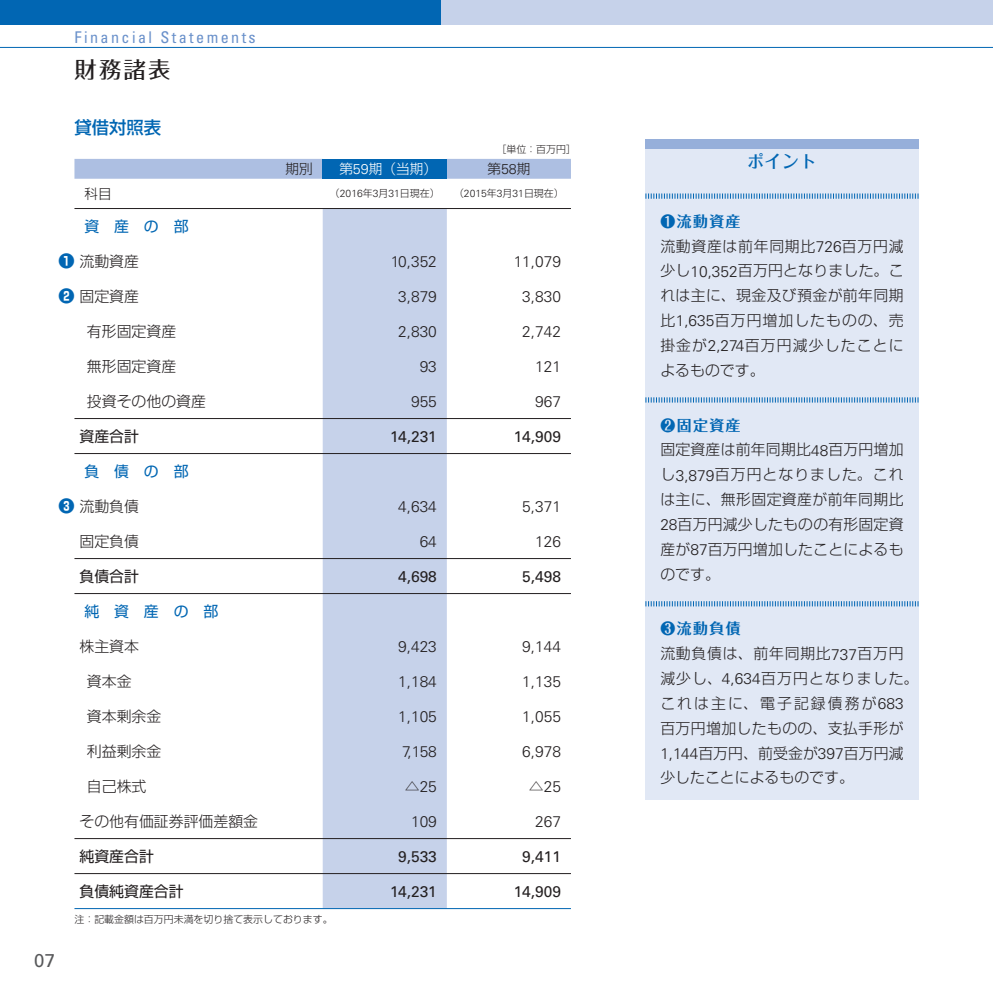
<style>
.page{position:relative;width:993px;height:993px;background:#fff}
.page>*{position:absolute;margin:0;border:0;box-sizing:border-box;transform-origin:0 0}
.t1{font:22.4px "Folk Pro Medium 90 msp RKSJ H";color:#231f20}
.t2{font:18.55px "Univers LT Std";color:#57585a}
.t3{font:17.32px "Shin Go Pr 5 Medium 90 msp RKSJ H";color:#0166b3}
.t4{font:17.32px "Folk Pro Medium 90 msp RKSJ H";color:#0166b3}
.t5{font:condensed 16.1px "Univers LT Std";letter-spacing:.15em;color:#6990ca}
.t6{font:300 15.4px "Univers LT Std";color:#231f20}
.t7{font:15.4px "Univers LT Std";color:#231f20}
.t8{font:14.88px/24.8px "Shin Go Pr 5 Light 90 msp RKSJ H";letter-spacing:.015em;color:#231f20;text-align:justify}
.t9{font:14.88px "Shin Go Pr 5 Regular 90 msp RKSJ H";color:#0166b3}
.t10{font:14.88px "Shin Go Pr 5 Regular 90 msp RKSJ H";color:#231f20}
.t11{font:14.88px "Folk Pro Bold 90 msp RKSJ H";letter-spacing:.1em;color:#0166b3}
.t12{font:13.65px "Shin Go Pr 5 Light 90 msp RKSJ H";color:#231f20}
.t13{font:13.65px "Shin Go Pr 5 Light 90 msp RKSJ H";color:#fff}
.t14{font:9.97px "Shin Go Pr 5 Light 90 msp RKSJ H";color:#231f20}
.s1{font-family:"Univers LT Std";font-weight:300;font-size:14.17px}
.s2{font-family:"Univers LT Std";font-weight:300;font-size:10.33px}
.s3{font-family:"Shin Go Pr 5 Bold 90 msp RKSJ H";font-size:16.1px;color:#0166b3}
.s4{font-family:"Shin Go Pr 5 Light 90 msp RKSJ H";font-weight:400;font-size:14.88px}
.s5{font-family:"Univers LT Std";font-weight:300;font-size:15.4px}
</style>
<div class="page">
<div style="left:74px;top:159px;width:496px;height:20px;background:#adbfe2"></div>
<div style="left:322px;top:159px;width:124px;height:20px;background:#0166b3"></div>
<div style="left:322px;top:209px;width:124px;height:698px;background:#c6d2ea"></div>
<hr style="left:74px;top:208px;width:496px;height:1px;background:#231f20">
<hr style="left:74px;top:418px;width:496px;height:1px;background:#231f20">
<hr style="left:74px;top:453px;width:496px;height:1px;background:#231f20">
<hr style="left:74px;top:558px;width:496px;height:1px;background:#231f20">
<hr style="left:74px;top:593px;width:496px;height:1px;background:#231f20">
<hr style="left:74px;top:838px;width:496px;height:1px;background:#231f20">
<hr style="left:74px;top:873px;width:496px;height:1px;background:#231f20">
<hr style="left:74px;top:907px;width:496px;height:1px;background:#0166b3">
<div style="left:645px;top:139px;width:273px;height:660px;background:#e1e8f5"></div>
<div style="left:645px;top:139px;width:273px;height:10px;background:#96afda"></div>
<svg style="left:645px;top:193px;width:273px;height:6px"></svg>
<svg style="left:645px;top:397px;width:273px;height:5px"></svg>
<svg style="left:645px;top:601px;width:273px;height:5px"></svg>
<div style="left:0;top:0;width:441px;height:25px;background:#0166b3"></div>
<div style="left:441px;top:0;width:551px;height:25px;background:#c6d2ea"></div>
<hr style="left:0;top:47px;width:992px;height:1px;background:#0166b3">
<p class="t5" style="left:74px;top:31px;width:183px">Financial Statements</p>
<h1 class="t1" style="left:74px;top:61px;width:97px">財務諸表</h1>
<p class="t3" style="left:74px;top:121px;width:88px">貸借対照表</p>
<p class="t14" style="left:496px;top:145px;width:81px">［単位：百万円］</p>
<p class="t12" style="left:285px;top:164px;width:29px">期別</p>
<p class="t13" style="left:339px;top:164px;width:99px">第<span class="s1">59</span>期（当期）</p>
<p class="t12" style="left:487px;top:164px;width:45px">第<span class="s1">58</span>期</p>
<p class="t12" style="left:84px;top:188px;width:29px">科目</p>
<p class="t14" style="left:330px;top:190px;width:111px">（<span class="s2">2016</span>年<span class="s2">3</span>月<span class="s2">31</span>日現在）</p>
<p class="t14" style="left:454px;top:190px;width:111px">（<span class="s2">2015</span>年<span class="s2">3</span>月<span class="s2">31</span>日現在）</p>
<p class="t9" style="left:84px;top:220px;width:106px">資　産　の　部</p>
<p class="t8" style="left:58px;top:250px;width:82px"><span class="s3">❶</span> 流動資産</p>
<p class="t6" style="left:390px;top:255px;width:48px">10,352</p>
<p class="t6" style="left:513px;top:255px;width:49px">11,079</p>
<p class="t8" style="left:58px;top:285px;width:82px"><span class="s3">❷</span> 固定資産</p>
<p class="t6" style="left:398px;top:290px;width:40px">3,879</p>
<p class="t6" style="left:522px;top:290px;width:40px">3,830</p>
<p class="t8" style="left:87px;top:320px;width:91px">有形固定資産</p>
<p class="t6" style="left:398px;top:325px;width:40px">2,830</p>
<p class="t6" style="left:522px;top:325px;width:40px">2,742</p>
<p class="t8" style="left:87px;top:355px;width:91px">無形固定資産</p>
<p class="t6" style="left:419px;top:360px;width:19px">93</p>
<p class="t6" style="left:535px;top:360px;width:27px">121</p>
<p class="t8" style="left:87px;top:390px;width:121px">投資その他の資産</p>
<p class="t6" style="left:411px;top:395px;width:27px">955</p>
<p class="t6" style="left:535px;top:395px;width:27px">967</p>
<p class="t10" style="left:79px;top:430px;width:61px">資産合計</p>
<p class="t7" style="left:390px;top:427px;width:48px">14,231</p>
<p class="t7" style="left:513px;top:427px;width:49px">14,909</p>
<p class="t9" style="left:84px;top:465px;width:106px">負　債　の　部</p>
<p class="t8" style="left:58px;top:495px;width:82px"><span class="s3">❸</span> 流動負債</p>
<p class="t6" style="left:398px;top:500px;width:40px">4,634</p>
<p class="t6" style="left:522px;top:500px;width:40px">5,371</p>
<p class="t8" style="left:79px;top:530px;width:61px">固定負債</p>
<p class="t6" style="left:419px;top:535px;width:19px">64</p>
<p class="t6" style="left:535px;top:535px;width:27px">126</p>
<p class="t10" style="left:79px;top:570px;width:61px">負債合計</p>
<p class="t7" style="left:398px;top:567px;width:40px">4,698</p>
<p class="t7" style="left:522px;top:567px;width:40px">5,498</p>
<p class="t9" style="left:84px;top:605px;width:135px">純　資　産　の　部</p>
<p class="t8" style="left:79px;top:635px;width:61px">株主資本</p>
<p class="t6" style="left:398px;top:640px;width:40px">9,423</p>
<p class="t6" style="left:522px;top:640px;width:40px">9,144</p>
<p class="t8" style="left:87px;top:670px;width:46px">資本金</p>
<p class="t6" style="left:398px;top:675px;width:40px">1,184</p>
<p class="t6" style="left:522px;top:675px;width:40px">1,135</p>
<p class="t8" style="left:87px;top:705px;width:76px">資本剰余金</p>
<p class="t6" style="left:398px;top:710px;width:40px">1,105</p>
<p class="t6" style="left:522px;top:710px;width:40px">1,055</p>
<p class="t8" style="left:87px;top:740px;width:76px">利益剰余金</p>
<p class="t6" style="left:402px;top:745px;width:36px">7,158</p>
<p class="t6" style="left:522px;top:745px;width:40px">6,978</p>
<p class="t8" style="left:87px;top:775px;width:61px">自己株式</p>
<p class="t6" style="left:404px;top:780px;width:34px"><span class="s4">△</span>25</p>
<p class="t6" style="left:528px;top:780px;width:34px"><span class="s4">△</span>25</p>
<p class="t8" style="left:79px;top:810px;width:180px">その他有価証券評価差額金</p>
<p class="t6" style="left:411px;top:815px;width:27px">109</p>
<p class="t6" style="left:535px;top:815px;width:27px">267</p>
<p class="t10" style="left:79px;top:850px;width:76px">純資産合計</p>
<p class="t7" style="left:398px;top:847px;width:40px">9,533</p>
<p class="t7" style="left:522px;top:847px;width:40px">9,411</p>
<p class="t10" style="left:79px;top:885px;width:106px">負債純資産合計</p>
<p class="t7" style="left:390px;top:882px;width:48px">14,231</p>
<p class="t7" style="left:513px;top:882px;width:49px">14,909</p>
<p class="t14" style="left:74px;top:914px;width:254px">注：記載金額は百万円未満を切り捨て表示しております｡</p>
<p class="t2" style="left:34px;top:949px;width:22px">07</p>
<p class="t4" style="left:747px;top:155px;width:71px">ポイント</p>
<p class="t11" style="left:660px;top:215px;width:82px">❶流動資産</p>
<p class="t8" style="left:660px;top:235px;width:245px">流動資産は前年同期比<span class="s5">726</span>百万円減少し<span class="s5">10,352</span>百万円となりました。これは主に、現金及び預金が前年同期比<span class="s5">1,635</span>百万円増加したものの、売掛金が<span class="s5">2,274</span>百万円減少したことによるものです。</p>
<p class="t11" style="left:660px;top:419px;width:82px">❷固定資産</p>
<p class="t8" style="left:660px;top:439px;width:245px">固定資産は前年同期比<span class="s5">48</span>百万円増加し<span class="s5">3,879</span>百万円となりました。これは主に、無形固定資産が前年同期比<span class="s5">28</span>百万円減少したものの有形固定資産が<span class="s5">87</span>百万円増加したことによるものです。</p>
<p class="t11" style="left:660px;top:623px;width:82px">❸流動負債</p>
<p class="t8" style="left:660px;top:643px;width:259px;text-align:left">流動負債は、前年同期比<span class="s5">737</span>百万円減少し、<span class="s5">4,634</span>百万円となりました。これは主に、電子記録債務が<span class="s5">683</span>百万円増加したものの、支払手形が<br><span class="s5">1,144</span>百万円、前受金が<span class="s5">397</span>百万円減少したことによるものです。</p>
</div>
